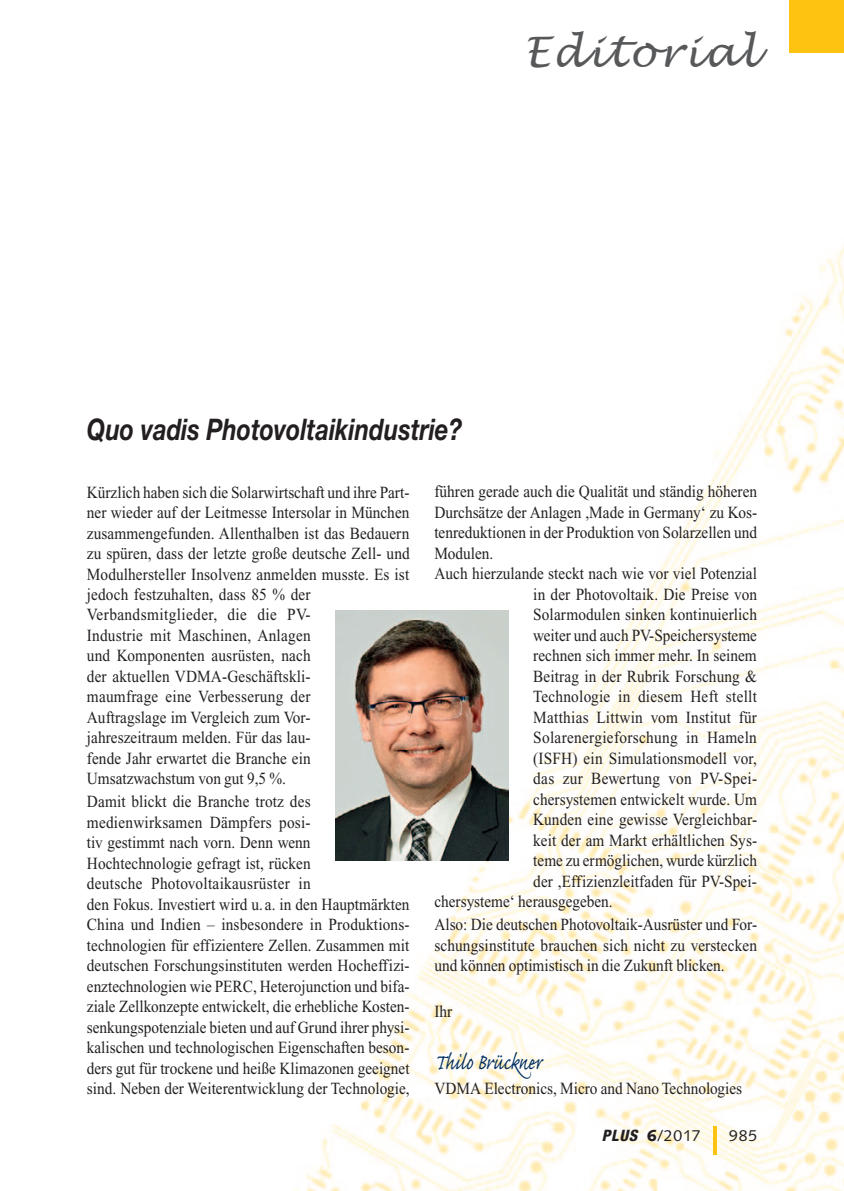
<style>
.page{position:relative;width:844px;height:1191px;background:#fff}
.page>*{position:absolute;margin:0;border:0;box-sizing:border-box;transform-origin:0 0}
.t1{font:italic 42px "Lucida Handwriting";letter-spacing:.05em;color:#57585a}
.t2{font:italic 700 29.75px "Helvetica Neue";color:#231f20;scale:.8 1}
.t3{font:28px "Caflisch Script Pro";color:#002e5e;scale:.8 1}
.t4{font:16.97px/20.5px "Times New Roman";letter-spacing:.005em;color:#231f20;scale:.9 1}
.t5{font:15.75px "Syntax";letter-spacing:.05em;color:#231f20}
.s1{font-family:"Helvetica Neue";font-weight:800;font-style:italic;font-stretch:condensed}
.s2{font-weight:900}
</style>
<div class="page">
<img style="left:294px;top:52px;width:549px;height:1139px">
<hr style="left:713px;top:1126px;width:3px;height:29px;background:#fec210">
<div style="left:789px;top:0;width:54px;height:52px;background:#fec210"></div>
<img style="left:335px;top:610px;width:173px;height:250px">
<h1 class="t1" style="left:524px;top:26px;width:234px">Editorial</h1>
<h2 class="t2" style="left:87px;top:411px;width:470px">Quo vadis Photovoltaikindustrie?</h2>
<p class="t4" style="left:87px;top:482px;width:360px">Kürzlich haben sich die Solarwirtschaft und ihre Part&shy;ner wieder auf der Leitmesse Intersolar in München zusammengefunden. Allenthalben ist das Bedauern zu spüren, dass der letzte große deutsche Zell- und Modulhersteller Insolvenz anmelden musste. Es ist jedoch festzuhalten, dass 85 % der Verbandsmitglieder, die die PV-<br>Industrie mit Maschinen, Anlagen<br>und Komponenten ausrüsten, nach<br>der aktuellen VDMA-Geschäftskli-<br>maumfrage eine Verbesserung der<br>Auftragslage im Vergleich zum Vor-<br>jahreszeitraum melden. Für das lau-<br>fende Jahr erwartet die Branche ein Umsatzwachstum von gut 9,5 %.</p>
<p class="t4" style="left:87px;top:791px;width:360px">Damit blickt die Branche trotz des medienwirksamen Dämpfers posi-<br>tiv gestimmt nach vorn. Denn wenn Hochtechnologie gefragt ist, rücken<br>deutsche Photovoltaikausrüster in<br>den Fokus. Investiert wird u. a. in den Hauptmärkten China und Indien – insbesondere in Produktions&shy;technologien für effizientere Zellen. Zusammen mit deutschen Forschungsinstituten werden Hocheffizi&shy;enztechnologien wie PERC, Heterojunction und bifa&shy;ziale Zellkonzepte entwickelt, die erhebliche Kosten&shy;senkungspotenziale bieten und auf Grund ihrer physi&shy;kalischen und technologischen Eigenschaften beson&shy;ders gut für trockene und heiße Klimazonen geeignet sind. Neben der Weiterentwicklung der Technologie,</p>
<p class="t4" style="left:434px;top:481px;width:360px">führen gerade auch die Qualität und ständig höheren</p>
<p class="t4" style="left:434px;top:502px;width:360px">Durchsätze der Anlagen ,Made in Germany‘ zu Kos-</p>
<p class="t4" style="left:434px;top:522px;width:360px">tenreduktionen in der Produktion von Solarzellen und</p>
<p class="t4" style="left:434px;top:543px;width:67px">Modulen.</p>
<p class="t4" style="left:434px;top:563px;width:360px">Auch hierzulande steckt nach wie vor viel Potenzial</p>
<p class="t4" style="left:533px;top:584px;width:250px">in der Photovoltaik. Die Preise von</p>
<p class="t4" style="left:533px;top:604px;width:250px">Solarmodulen sinken kontinuierlich</p>
<p class="t4" style="left:533px;top:625px;width:250px">weiter und auch PV-Speichersysteme</p>
<p class="t4" style="left:533px;top:645px;width:250px">rechnen sich immer mehr. In seinem</p>
<p class="t4" style="left:533px;top:666px;width:250px">Beitrag in der Rubrik Forschung &amp;</p>
<p class="t4" style="left:533px;top:686px;width:250px">Technologie in diesem Heft stellt</p>
<p class="t4" style="left:533px;top:707px;width:250px">Matthias Littwin vom Institut für</p>
<p class="t4" style="left:533px;top:727px;width:250px">Solarenergieforschung in Hameln</p>
<p class="t4" style="left:533px;top:748px;width:250px">(ISFH) ein Simulationsmodell vor,</p>
<p class="t4" style="left:533px;top:768px;width:250px">das zur Bewertung von PV-Spei-</p>
<p class="t4" style="left:533px;top:789px;width:250px">chersystemen entwickelt wurde. Um</p>
<p class="t4" style="left:533px;top:809px;width:250px">Kunden eine gewisse Vergleichbar-</p>
<p class="t4" style="left:533px;top:829px;width:250px">keit der am Markt erhältlichen Sys-</p>
<p class="t4" style="left:533px;top:850px;width:250px">teme zu ermöglichen, wurde kürzlich</p>
<p class="t4" style="left:533px;top:870px;width:250px">der ,Effizienzleitfaden für PV-Spei-</p>
<p class="t4" style="left:434px;top:891px;width:200px">chersysteme‘ herausgegeben.</p>
<p class="t4" style="left:434px;top:914px;width:360px;text-align:justify">Also: Die deutschen Photovoltaik-Ausrüster und For&shy;schungsinstitute brauchen sich nicht zu verstecken und können optimistisch in die Zukunft blicken.</p>
<p class="t4" style="left:434px;top:1001px;width:21px">Ihr</p>
<h3 class="t3" style="left:434px;top:1047px;width:137px">Thilo Brückner</h3>
<p class="t4" style="left:434px;top:1078px;width:343px">VDMA Electronics, Micro and Nano Technologies</p>
<p class="t5" style="left:601px;top:1126px;width:100px"><span class="s1">PLUS</span> <span class="s2">6</span>/2017</p>
<p class="t5" style="left:729px;top:1126px;width:29px">985</p>
</div>
